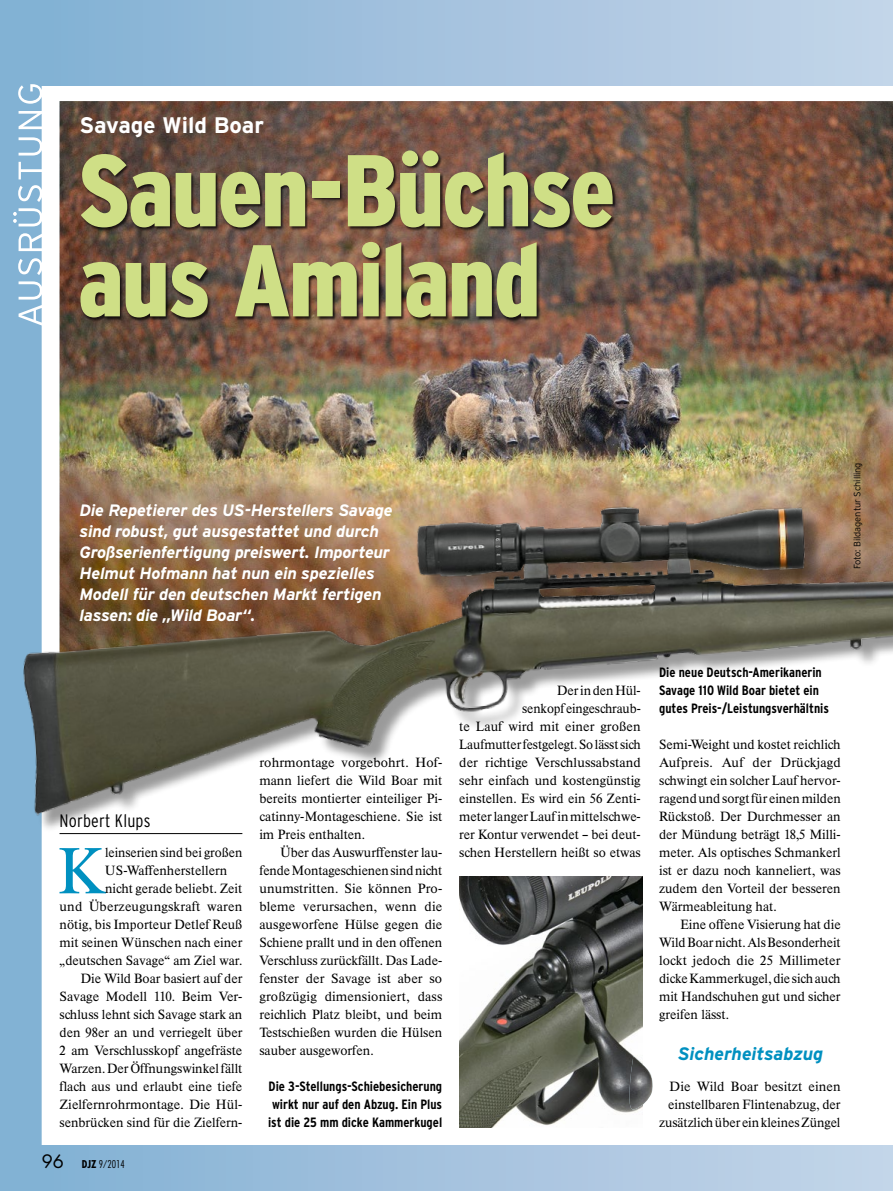
<style>
.page{position:relative;width:893px;height:1191px;background:#fff}
.page>*{position:absolute;margin:0;border:0;box-sizing:border-box;transform-origin:0 0}
.Ausrüstung__Headline{font:900 condensed 101.7px/90px "Parey Interstate";letter-spacing:-.02em;color:#cfdf86}
.Ausrüstung__Text_Ini{font:500 64.2px "Parey Times BQ";color:#0090c0}
.Ausrüstung__Dachzeil{font:700 22.5px "Parey Interstate";letter-spacing:-.005em;color:#fff}
.Ausrüstung__Zwischen{font:italic 700 18px "Parey Interstate";letter-spacing:-.005em;color:#0090c0}
.Ausrüstung__Autorenz{font:300 condensed 18px "Parey Interstate";letter-spacing:.01em;color:#000}
.Ausrüstung__Vorspann{font:italic 700 16.5px/21px "Parey Interstate";letter-spacing:-.015em;color:#fff}
.Ausrüstung__Bildunte{font:700 condensed 13.5px/18px "Parey Interstate";color:#000}
.Ausrüstung__Text_mit{font:500 13.2px/18px "Parey Times BQ";color:#000;text-align:justify}
.Ausrüstung__Text_Ini-2{font:500 13.2px "Parey Times BQ";letter-spacing:.005em;color:#000}
.Ausrüstung__Text_ohn{font:500 13.2px/18px "Parey Times BQ";color:#000;text-align:right}
.t1{font:10.5px "Parey Futura Std Con Lig";color:#000}
.Bildnachweis{font:300 9.3px "Parey Interstate";letter-spacing:-.01em;color:#000}
.s1{font-family:"Parey Futura";font-size:18px}
.s2{font-family:"Parey Futura";font-weight:700;font-stretch:condensed}
</style>
<div class="page">
<div style="left:40px;top:0;width:853px;height:85px;background:linear-gradient(to right,#84b1d4,#c5d5e9)"></div>
<div style="left:0;top:0;width:42px;height:1191px;background:#82b2d4"></div>
<div style="left:40px;top:1145px;width:853px;height:46px;background:linear-gradient(to right,#84b1d4,#c5d5e9)"></div>
<img style="left:60px;top:101px;width:833px;height:378px">
<img style="left:0;top:479px;width:893px;height:351px">
<hr style="left:60px;top:833px;width:182px;height:1px;background:#000">
<div style="left:80px;top:150px;width:537px;height:172px;background:#000;opacity:.75"></div>
<img style="left:459px;top:876px;width:183px;height:251px">
<img style="left:624px;top:1055px;width:29px;height:56px">
<p class="Ausrüstung__Dachzeil" style="left:80px;top:113px;width:186px">Savage Wild Boar</p>
<p class="Ausrüstung__Headline" style="left:78px;top:145px;width:539px">Sauen-Büchse aus Amiland</p>
<p class="Ausrüstung__Vorspann" style="left:80px;top:500px;width:315px">Die Repetierer des US-Herstellers Savage sind robust, gut ausgestattet und durch Großserienfertigung preiswert. Importeur Helmut Hofmann hat nun ein spezielles Modell für den deutschen Markt fertigen lassen: die „Wild Boar“.</p>
<p class="Ausrüstung__Autorenz" style="left:60px;top:810px;width:92px">Norbert Klups</p>
<p class="Ausrüstung__Text_Ini" style="left:58px;top:833px;width:48px">K</p>
<p class="Ausrüstung__Text_Ini-2" style="left:105px;top:845px;width:139px">leinserien sind bei großen</p>
<p class="Ausrüstung__Text_Ini-2" style="left:105px;top:863px;width:124px">US-Waffenherstellern</p>
<p class="Ausrüstung__Text_Ini-2" style="left:105px;top:881px;width:139px">nicht gerade beliebt. Zeit</p>
<p class="Ausrüstung__Text_Ini-2" style="left:60px;top:899px;width:184px">und Überzeugungskraft waren</p>
<p class="Ausrüstung__Text_Ini-2" style="left:60px;top:917px;width:184px">nötig, bis Importeur Detlef Reuß</p>
<p class="Ausrüstung__Text_Ini-2" style="left:60px;top:935px;width:184px">mit seinen Wünschen nach einer</p>
<p class="Ausrüstung__Text_Ini-2" style="left:60px;top:953px;width:184px">„deutschen Savage“ am Ziel war.</p>
<p class="Ausrüstung__Text_mit" style="left:60px;top:970px;width:184px;text-indent:21px">Die Wild Boar basiert auf der Savage Modell 110. Beim Ver&shy;schluss lehnt sich Savage stark an den 98er an und verriegelt über 2 am Verschlusskopf angefräste Warzen. Der Öffnungswinkel fällt flach aus und erlaubt eine tiefe Zielfernrohrmontage. Die Hül&shy;senbrücken sind für die Zielfern-</p>
<p class="t1" style="left:42px;top:1157px;width:85px"><span class="s1">96</span> <span class="s2">DJZ</span> 9/2014</p>
<p class="Ausrüstung__Text_mit" style="left:259px;top:754px;width:184px">rohrmontage vorgebohrt. Hof&shy;mann liefert die Wild Boar mit bereits montierter einteiliger Pi&shy;catinny-Montageschiene. Sie ist im Preis enthalten.</p>
<p class="Ausrüstung__Text_mit" style="left:259px;top:844px;width:184px;text-indent:21px">Über das Auswurffenster lau&shy;fende Montageschienen sind nicht unumstritten. Sie können Pro&shy;bleme verursachen, wenn die ausgeworfene Hülse gegen die Schiene prallt und in den offenen Verschluss zurückfällt. Das Lade&shy;fenster der Savage ist aber so großzügig dimensioniert, dass reichlich Platz bleibt, und beim Testschießen wurden die Hülsen sauber ausgeworfen.</p>
<p class="Ausrüstung__Bildunte" style="left:268px;top:1077px;width:176px;text-align:justify">Die 3-Stellungs-Schiebesicherung wirkt nur auf den Abzug. Ein Plus ist die 25 mm dicke Kammerkugel</p>
<p class="Ausrüstung__Text_mit" style="left:459px;top:682px;width:183px;text-align:right">Der in den Hül-<br>senkopf eingeschraub-<br>te Lauf wird mit einer großen<br>Laufmutter festgelegt. So lässt sich der richtige Verschlussabstand sehr einfach und kostengünstig einstellen. Es wird ein 56 Zenti&shy;meter langer Lauf in mittelschwe&shy;rer Kontur verwendet – bei deut&shy;schen Herstellern heißt so etwas</p>
<p class="Bildnachweis" style="left:852px;top:569px;width:108px;rotate:-90deg">Foto: Bildagentur Schilling</p>
<p class="Ausrüstung__Bildunte" style="left:659px;top:663px;width:171px">Die neue Deutsch-Amerikanerin<br>Savage 110 Wild Boar bietet ein gutes Preis-/Leistungsverhältnis</p>
<p class="Ausrüstung__Text_mit" style="left:659px;top:736px;width:183px">Semi-Weight und kostet reichlich Aufpreis. Auf der Drückjagd schwingt ein solcher Lauf hervor&shy;ragend und sorgt für einen milden Rückstoß. Der Durchmesser an der Mündung beträgt 18,5 Milli&shy;meter. Als optisches Schmankerl ist er dazu noch kanneliert, was zudem den Vorteil der besseren Wärmeableitung hat.</p>
<p class="Ausrüstung__Text_mit" style="left:659px;top:916px;width:183px;text-indent:21px">Eine offene Visierung hat die Wild Boar nicht. Als Besonderheit lockt jedoch die 25 Millimeter dicke Kammerkugel, die sich auch mit Handschuhen gut und sicher greifen lässt.</p>
<p class="Ausrüstung__Zwischen" style="left:678px;top:1043px;width:147px">Sicherheitsabzug</p>
<p class="Ausrüstung__Text_ohn" style="left:659px;top:1078px;width:183px">Die Wild Boar besitzt einen einstellbaren Flintenabzug, der zusätzlich über ein kleines Züngel</p>
</div>
